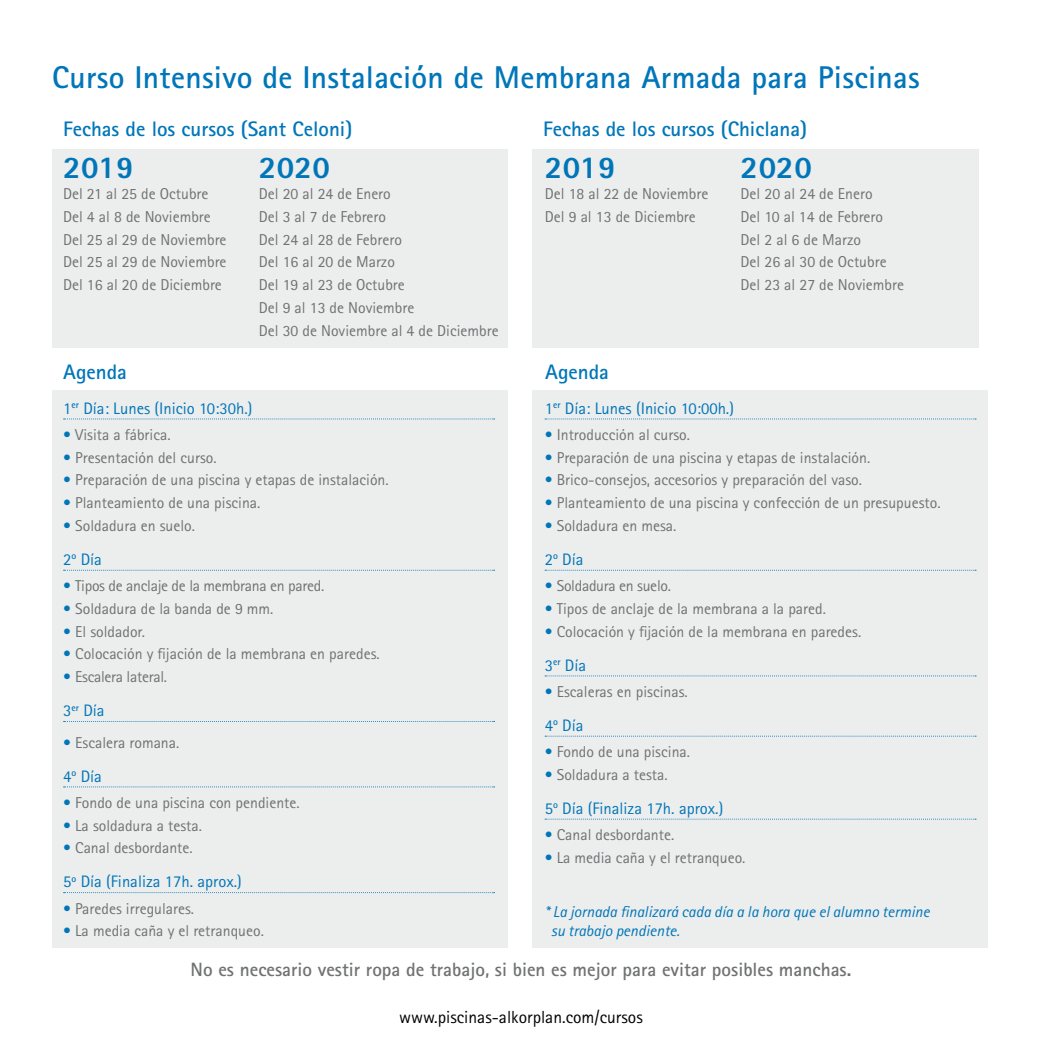
<style>
.page{position:relative;width:1042px;height:1042px;background:#fff}
.page>*{position:absolute;margin:0;border:0;box-sizing:border-box;transform-origin:0 0}
.t1{font:700 31.5px "Rotis Sans Serif";letter-spacing:.01em;color:#0076b9}
.t2{font:800 31.5px "Rotis Sans Serif";letter-spacing:.02em;color:#0076b9}
.t3{font:700 21px "Rotis Sans Serif";color:#0076b9}
.t4{font:700 19.25px "Rotis Sans Serif";color:#707172}
.t5{font:17.5px "Rotis Sans Serif";color:#000}
.t6{font:16.62px "Rotis Sans Serif";color:#0076b9}
.t7{font:15.75px/22.8px "Rotis Sans Serif";color:#707172}
.t8{font:italic 15.75px/18.9px "Rotis Sans Serif";color:#0076b9}
.t9{font:15.75px "Rotis Sans Serif";letter-spacing:-.02em;color:#707172}
.s1{color:#0076b9}
</style>
<div class="page">
<div style="left:52px;top:149px;width:455px;height:198px;background:#eceded"></div>
<div style="left:52px;top:390px;width:455px;height:558px;background:#eceded"></div>
<svg style="left:64px;top:419px;width:430px;height:1px"></svg>
<svg style="left:64px;top:570px;width:430px;height:1px"></svg>
<svg style="left:64px;top:721px;width:430px;height:1px"></svg>
<svg style="left:64px;top:786px;width:430px;height:1px"></svg>
<svg style="left:64px;top:892px;width:430px;height:1px"></svg>
<div style="left:532px;top:149px;width:447px;height:198px;background:#eceded"></div>
<div style="left:532px;top:390px;width:455px;height:558px;background:#eceded"></div>
<svg style="left:545px;top:419px;width:431px;height:1px"></svg>
<svg style="left:545px;top:570px;width:431px;height:1px"></svg>
<svg style="left:545px;top:675px;width:431px;height:1px"></svg>
<svg style="left:545px;top:736px;width:431px;height:1px"></svg>
<svg style="left:545px;top:819px;width:431px;height:1px"></svg>
<h1 class="t1" style="left:52px;top:57px;width:869px">Curso Intensivo de Instalación de Membrana Armada para Piscinas</h1>
<h2 class="t3" style="left:63px;top:115px;width:291px">Fechas de los cursos (Sant Celoni)</h2>
<h2 class="t3" style="left:543px;top:115px;width:265px">Fechas de los cursos (Chiclana)</h2>
<h1 class="t2" style="left:63px;top:147px;width:72px">2019</h1>
<h1 class="t2" style="left:259px;top:147px;width:73px">2020</h1>
<h1 class="t2" style="left:545px;top:147px;width:72px">2019</h1>
<p class="t7" style="left:545px;top:182px;width:165px">Del 18 al 22 de Noviembre<br>Del 9 al 13 de Diciembre</p>
<p class="t7" style="left:63px;top:182px;width:165px">Del 21 al 25 de Octubre<br>Del 4 al 8 de Noviembre<br>Del 25 al 29 de Noviembre<br>Del 25 al 29 de Noviembre<br>Del 16 al 20 de Diciembre</p>
<p class="t7" style="left:259px;top:182px;width:241px">Del 20 al 24 de Enero<br>Del 3 al 7 de Febrero<br>Del 24 al 28 de Febrero<br>Del 16 al 20 de Marzo<br>Del 19 al 23 de Octubre<br>Del 9 al 13 de Noviembre<br>Del 30 de Noviembre al 4 de Diciembre</p>
<h1 class="t2" style="left:740px;top:147px;width:73px">2020</h1>
<p class="t7" style="left:740px;top:182px;width:165px">Del 20 al 24 de Enero<br>Del 10 al 14 de Febrero<br>Del 2 al 6 de Marzo<br>Del 26 al 30 de Octubre<br>Del 23 al 27 de Noviembre</p>
<h2 class="t3" style="left:63px;top:358px;width:65px">Agenda</h2>
<h2 class="t3" style="left:545px;top:358px;width:65px">Agenda</h2>
<p class="t6" style="left:63px;top:398px;width:191px">1<sup>er</sup> Día: Lunes (Inicio 10:30h.)</p>
<p class="t7" style="left:63px;top:423px;width:109px"><span class="s1">•</span> Visita a fábrica.</p>
<p class="t7" style="left:63px;top:446px;width:155px"><span class="s1">•</span> Presentación del curso.</p>
<p class="t7" style="left:63px;top:469px;width:327px"><span class="s1">•</span> Preparación de una piscina y etapas de instalación.</p>
<p class="t7" style="left:63px;top:491px;width:199px"><span class="s1">•</span> Planteamiento de una piscina.</p>
<p class="t7" style="left:63px;top:514px;width:133px"><span class="s1">•</span> Soldadura en suelo.</p>
<p class="t6" style="left:63px;top:549px;width:40px">2<sup>o</sup> Día</p>
<p class="t9" style="left:63px;top:576px;width:262px"><span class="s1">•</span> Tipos de anclaje de la membrana en pared.</p>
<p class="t7" style="left:63px;top:597px;width:212px"><span class="s1">•</span> Soldadura de la banda de 9 mm.</p>
<p class="t7" style="left:63px;top:620px;width:83px"><span class="s1">•</span> El soldador.</p>
<p class="t7" style="left:63px;top:642px;width:318px"><span class="s1">•</span> Colocación y fijación de la membrana en paredes.</p>
<p class="t9" style="left:63px;top:667px;width:105px"><span class="s1">•</span> Escalera lateral.</p>
<p class="t6" style="left:63px;top:701px;width:43px">3<sup>er</sup> Día</p>
<p class="t7" style="left:63px;top:731px;width:118px"><span class="s1">•</span> Escalera romana.</p>
<p class="t6" style="left:63px;top:766px;width:40px">4<sup>o</sup> Día</p>
<p class="t7" style="left:63px;top:791px;width:238px"><span class="s1">•</span> Fondo de una piscina con pendiente.</p>
<p class="t7" style="left:63px;top:814px;width:140px"><span class="s1">•</span> La soldadura a testa.</p>
<p class="t7" style="left:63px;top:836px;width:131px"><span class="s1">•</span> Canal desbordante.</p>
<p class="t6" style="left:63px;top:872px;width:180px">5<sup>o</sup> Día (Finaliza 17h. aprox.)</p>
<p class="t7" style="left:63px;top:897px;width:132px"><span class="s1">•</span> Paredes irregulares.</p>
<p class="t7" style="left:63px;top:919px;width:202px"><span class="s1">•</span> La media caña y el retranqueo.</p>
<p class="t6" style="left:545px;top:398px;width:191px">1<sup>er</sup> Día: Lunes (Inicio 10:00h.)</p>
<p class="t7" style="left:545px;top:423px;width:147px"><span class="s1">•</span> Introducción al curso.</p>
<p class="t7" style="left:545px;top:446px;width:327px"><span class="s1">•</span> Preparación de una piscina y etapas de instalación.</p>
<p class="t7" style="left:545px;top:469px;width:319px"><span class="s1">•</span> Brico-consejos, accesorios y preparación del vaso.</p>
<p class="t7" style="left:545px;top:491px;width:397px"><span class="s1">•</span> Planteamiento de una piscina y confección de un presupuesto.</p>
<p class="t7" style="left:545px;top:514px;width:133px"><span class="s1">•</span> Soldadura en mesa.</p>
<p class="t6" style="left:545px;top:549px;width:40px">2<sup>o</sup> Día</p>
<p class="t9" style="left:545px;top:576px;width:128px"><span class="s1">•</span> Soldadura en suelo.</p>
<p class="t7" style="left:545px;top:597px;width:283px"><span class="s1">•</span> Tipos de anclaje de la membrana a la pared.</p>
<p class="t7" style="left:545px;top:620px;width:318px"><span class="s1">•</span> Colocación y fijación de la membrana en paredes.</p>
<p class="t6" style="left:545px;top:655px;width:43px">3<sup>er</sup> Día</p>
<p class="t7" style="left:545px;top:680px;width:144px"><span class="s1">•</span> Escaleras en piscinas.</p>
<p class="t6" style="left:545px;top:715px;width:40px">4<sup>o</sup> Día</p>
<p class="t7" style="left:545px;top:740px;width:147px"><span class="s1">•</span> Fondo de una piscina.</p>
<p class="t7" style="left:545px;top:763px;width:124px"><span class="s1">•</span> Soldadura a testa.</p>
<p class="t6" style="left:545px;top:798px;width:180px">5<sup>o</sup> Día (Finaliza 17h. aprox.)</p>
<p class="t7" style="left:545px;top:823px;width:131px"><span class="s1">•</span> Canal desbordante.</p>
<p class="t7" style="left:545px;top:846px;width:202px"><span class="s1">•</span> La media caña y el retranqueo.</p>
<p class="t8" style="left:551px;top:902px;width:380px;text-indent:-6px">* La jornada finalizará cada día a la hora que el alumno termine su trabajo pendiente.</p>
<p class="t4" style="left:191px;top:957px;width:662px">No es necesario vestir ropa de trabajo, si bien es mejor para evitar posibles manchas.</p>
<p class="t5" style="left:399px;top:1007px;width:245px">www.piscinas-alkorplan.com/cursos</p>
</div>
